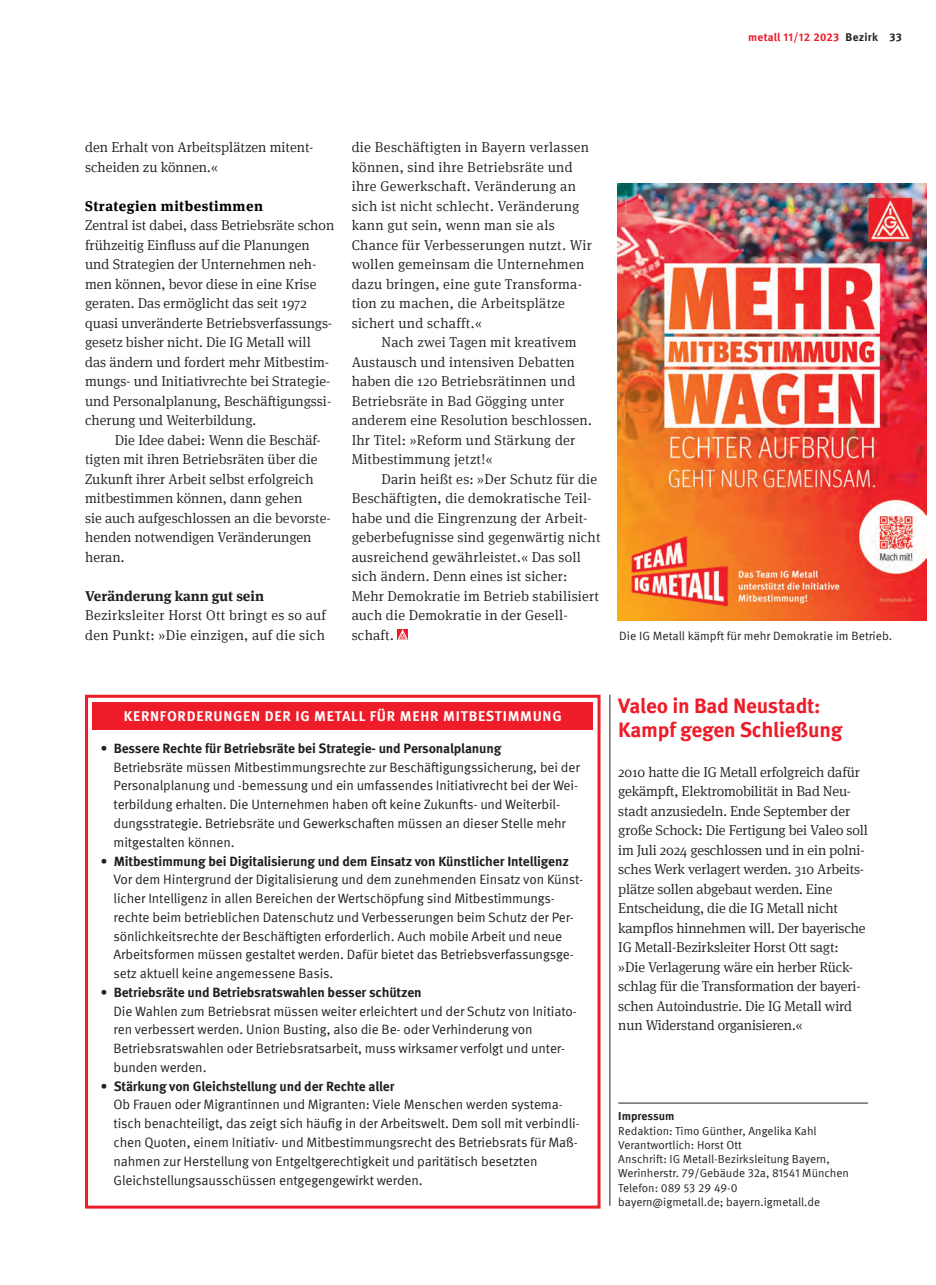
<style>
.page{position:relative;width:936px;height:1285px;background:#fff}
.page>*{position:absolute;margin:0;border:0;box-sizing:border-box;transform-origin:0 0}
.t1{font:700 21px/24px "Meta IGM";letter-spacing:-.01em;color:#ee1c28}
.t2{font:300 14.25px/19.5px "Meta Serif IGM";color:#231f20}
.t3{font:300 14.25px/19.5px "Meta Serif IGM";letter-spacing:.02em;color:#231f20}
.t4{font:700 14.25px "Meta IGM";letter-spacing:.05em;color:#fff}
.t5{font:700 14.25px "Meta Serif IGM";letter-spacing:.03em;color:#000}
.t6{font:700 14.25px "Meta Serif IGM";color:#231f20}
.t7{font:13.5px/18.8px "Meta IGM";letter-spacing:-.01em;color:#231f20}
.t8{font:700 13.5px "Meta IGM";letter-spacing:-.01em;color:#231f20}
.t9{font:12px "Meta IGM";color:#231f20}
.t10{font:11.7px/14.2px "Meta IGM";color:#231f20}
.t11{font:700 11.7px "Meta IGM";color:#231f20}
.t12{font:700 11.25px "Meta IGM";letter-spacing:.025em;color:#ee1c28}
.s1{color:#231f20}
</style>
<div class="page">
<svg style="left:397px;top:629px;width:11px;height:10px"></svg>
<div style="left:85px;top:694px;width:515px;height:514px;border:3px solid #ee1c28"></div>
<div style="left:92px;top:702px;width:501px;height:27px;background:#ee1c28"></div>
<hr style="left:618px;top:1102px;width:249px;height:1px;background:#231f20">
<hr style="left:609px;top:694px;width:1px;height:511px;background:#231f20">
<img style="left:618px;top:184px;width:308px;height:436px">
<p class="t12" style="left:748px;top:29px;width:155px">metall 11/12 2023 <span class="s1">Bezirk 33</span></p>
<p class="t2" style="left:85px;top:137px;width:230px">den Erhalt von Arbeitsplätzen mitent&shy;scheiden zu können.«</p>
<p class="t5" style="left:85px;top:196px;width:179px">Strategien mitbestimmen</p>
<p class="t2" style="left:85px;top:215px;width:251px">Zentral ist dabei, dass Betriebsräte schon frühzeitig Einfluss auf die Planungen und Strategien der Unternehmen neh&shy;men können, bevor diese in eine Krise geraten. Das ermöglicht das seit 1972 quasi unveränderte Betriebsverfassungs&shy;gesetz bisher nicht. Die IG Metall will das ändern und fordert mehr Mitbestim&shy;mungs- und Initiativrechte bei Strategie&shy;und Personalplanung, Beschäftigungssi&shy;cherung und Weiterbildung.</p>
<p class="t2" style="left:85px;top:430px;width:247px;text-indent:30px">Die Idee dabei: Wenn die Beschäf&shy;tigten mit ihren Betriebsräten über die Zukunft ihrer Arbeit selbst erfolgreich mitbestimmen können, dann gehen<br>sie auch aufgeschlossen an die bevorste&shy;henden notwendigen Veränderungen heran.</p>
<p class="t6" style="left:85px;top:586px;width:180px">Veränderung kann gut sein</p>
<p class="t3" style="left:85px;top:605px;width:242px">Bezirksleiter Horst Ott bringt es so auf den Punkt: »Die einzigen, auf die sich</p>
<p class="t3" style="left:351px;top:137px;width:242px">die Beschäftigten in Bayern verlassen können, sind ihre Betriebsräte und ihre Gewerkschaft. Veränderung an sich ist nicht schlecht. Veränderung kann gut sein, wenn man sie als Chance für Verbesserungen nutzt. Wir wollen gemeinsam die Unternehmen dazu bringen, eine gute Transforma&shy;tion zu machen, die Arbeitsplätze sichert und schafft.«</p>
<p class="t2" style="left:351px;top:332px;width:241px;text-indent:30px">Nach zwei Tagen mit kreativem Austausch und intensiven Debatten haben die 120 Betriebsrätinnen und Betriebsräte in Bad Gögging unter anderem eine Resolution beschlossen.<br>Ihr Titel: »Reform und Stärkung der Mitbestimmung jetzt!«</p>
<p class="t2" style="left:351px;top:469px;width:250px;text-indent:30px">Darin heißt es: »Der Schutz für die Beschäftigten, die demokratische Teil&shy;habe und die Eingrenzung der Arbeit&shy;geberbefugnisse sind gegenwärtig nicht ausreichend gewährleistet.« Das soll sich ändern. Denn eines ist sicher:<br>Mehr Demokratie im Betrieb stabilisiert auch die Demokratie in der Gesell&shy;schaft.</p>
<p class="t9" style="left:619px;top:627px;width:274px">Die IG Metall kämpft für mehr Demokratie im Betrieb.</p>
<p class="t4" style="left:124px;top:706px;width:439px">KERNFORDERUNGEN DER IG METALL FÜR MEHR MITBESTIMMUNG</p>
<p class="t8" style="left:101px;top:739px;width:402px">• Bessere Rechte für Betriebsräte bei Strategie- und Personalplanung</p>
<p class="t7" style="left:113px;top:757px;width:467px">Betriebsräte müssen Mitbestimmungsrechte zur Beschäftigungssicherung, bei der Personalplanung und -bemessung und ein umfassendes Initiativrecht bei der Wei&shy;terbildung erhalten. Die Unternehmen haben oft keine Zukunfts- und Weiterbil&shy;dungsstrategie. Betriebsräte und Gewerkschaften müssen an dieser Stelle mehr mitgestalten können.</p>
<p class="t8" style="left:101px;top:851px;width:469px">• Mitbestimmung bei Digitalisierung und dem Einsatz von Künstlicher Intelligenz</p>
<p class="t7" style="left:114px;top:870px;width:471px">Vor dem Hintergrund der Digitalisierung und dem zunehmenden Einsatz von Künst&shy;licher Intelligenz in allen Bereichen der Wertschöpfung sind Mitbestimmungs&shy;rechte beim betrieblichen Datenschutz und Verbesserungen beim Schutz der Per&shy;sönlichkeitsrechte der Beschäftigten erforderlich. Auch mobile Arbeit und neue Arbeitsformen müssen gestaltet werden. Dafür bietet das Betriebsverfassungsge&shy;setz aktuell keine angemessene Basis.</p>
<p class="t8" style="left:101px;top:983px;width:322px">• Betriebsräte und Betriebsratswahlen besser schützen</p>
<p class="t7" style="left:113px;top:1001px;width:465px">Die Wahlen zum Betriebsrat müssen weiter erleichtert und der Schutz von Initiato&shy;ren verbessert werden. Union Busting, also die Be- oder Verhinderung von Betriebsratswahlen oder Betriebsratsarbeit, muss wirksamer verfolgt und unter&shy;bunden werden.</p>
<p class="t8" style="left:101px;top:1077px;width:295px">• Stärkung von Gleichstellung und der Rechte aller</p>
<p class="t7" style="left:114px;top:1095px;width:467px">Ob Frauen oder Migrantinnen und Migranten: Viele Menschen werden systema&shy;tisch benachteiligt, das zeigt sich häufig in der Arbeitswelt. Dem soll mit verbindli&shy;chen Quoten, einem Initiativ- und Mitbestimmungsrecht des Betriebsrats für Maß&shy;nahmen zur Herstellung von Entgeltgerechtigkeit und paritätisch besetzten Gleichstellungsausschüssen entgegengewirkt werden.</p>
<h1 class="t1" style="left:618px;top:693px;width:226px">Valeo in Bad Neustadt:<br>Kampf gegen Schließung</h1>
<p class="t2" style="left:618px;top:761px;width:251px">2010 hatte die IG Metall erfolgreich dafür gekämpft, Elektromobilität in Bad Neu&shy;stadt anzusiedeln. Ende September der große Schock: Die Fertigung bei Valeo soll im Juli 2024 geschlossen und in ein polni&shy;sches Werk verlagert werden. 310 Arbeits&shy;plätze sollen abgebaut werden. Eine Entscheidung, die die IG Metall nicht kampflos hinnehmen will. Der bayerische IG Metall-Bezirksleiter Horst Ott sagt: »Die Verlagerung wäre ein herber Rück&shy;schlag für die Transformation der bayeri&shy;schen Autoindustrie. Die IG Metall wird nun Widerstand organisieren.«</p>
<p class="t11" style="left:618px;top:1108px;width:58px">Impressum</p>
<p class="t10" style="left:618px;top:1123px;width:232px">Redaktion: Timo Günther, Angelika Kahl Verantwortlich: Horst Ott<br>Anschrift: IG Metall-Bezirksleitung Bayern, Werinherstr. 79/Gebäude 32a, 81541 München Telefon: 089 53 29 49-0<br>bayern@igmetall.de; bayern.igmetall.de</p>
</div>
